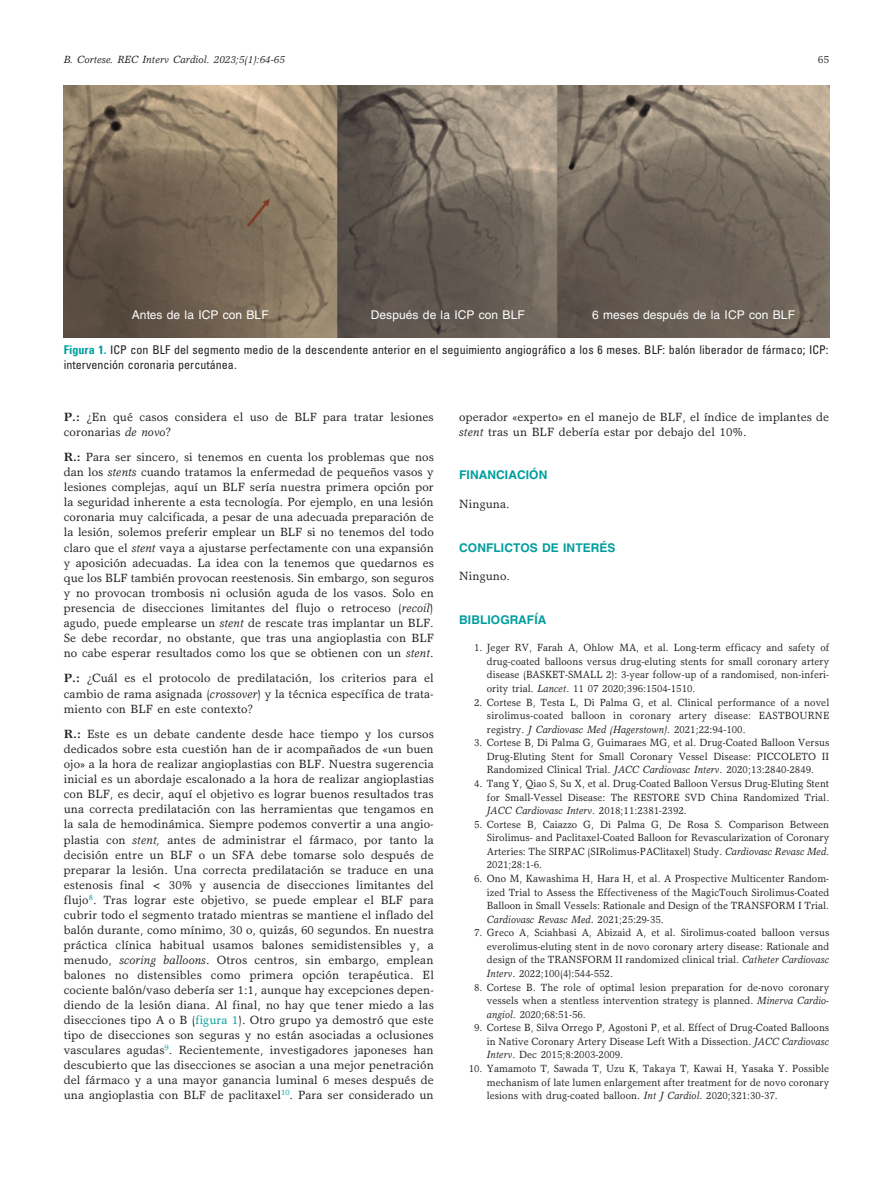
<style>
.page{position:relative;width:893px;height:1191px;background:#fff}
.page>*{position:absolute;margin:0;border:0;box-sizing:border-box;transform-origin:0 0}
.t1{font:12px/15px "Garth Graphic Std";letter-spacing:.005em;color:#231f20;text-align:justify}
.t2{font:condensed 12px/15px "Univers LT Std";letter-spacing:.005em;color:#231f20}
.t3{font:12px "Helvetica LT Std";letter-spacing:.005em;color:#fff}
.t4{font:700 12px "Helvetica LT Std";letter-spacing:.005em;color:#009d9d}
.t5{font:10.5px/13.5px "Garth Graphic Std";letter-spacing:.005em;color:#231f20;text-align:justify;scale:.95 1}
.t6{font:italic 10.5px "Garth Graphic Std";letter-spacing:.005em;color:#231f20}
.t7{font:10.5px "Garth Graphic Std";letter-spacing:.005em;color:#231f20}
.s1{font-weight:700;color:#009d9d}
.s2{font-weight:700}
.s3{font-style:italic}
.s4{color:#009d9d}
</style>
<div class="page">
<img style="left:64px;top:85px;width:765px;height:252px">
<p class="t6" style="left:64px;top:53px;width:223px">B. Cortese. REC Interv Cardiol. 2023;5(1):64-65</p>
<p class="t7" style="left:818px;top:53px;width:13px">65</p>
<p class="t3" style="left:132px;top:307px;width:138px">Antes de la ICP con BLF</p>
<p class="t3" style="left:371px;top:307px;width:155px">Después de la ICP con BLF</p>
<p class="t3" style="left:592px;top:307px;width:204px">6 meses después de la ICP con BLF</p>
<p class="t2" style="left:64px;top:342px;width:766px"><span class="s1">Figura 1.</span> ICP con BLF del segmento medio de la descendente anterior en el seguimiento angiográfico a los 6 meses. BLF: balón liberador de fármaco; ICP: intervención coronaria percutánea.</p>
<p class="t1" style="left:64px;top:409px;width:371px"><span class="s2">P.</span><span class="s2">:</span> ¿En qué casos considera el uso de BLF para tratar lesiones coronarias <span class="s3">de novo</span>?</p>
<p class="t1" style="left:64px;top:449px;width:372px"><span class="s2">R.:</span> Para ser sincero, si tenemos en cuenta los problemas que nos dan los <span class="s3">stents</span> cuando tratamos la enfermedad de pequeños vasos y lesiones complejas, aquí un BLF sería nuestra primera opción por la seguridad inherente a esta tecnología. Por ejemplo, en una lesión coronaria muy calcificada, a pesar de una adecuada preparación de la lesión, solemos preferir emplear un BLF si no tenemos del todo claro que el <span class="s3">stent</span> vaya a ajustarse perfectamente con una expansión y aposición adecuadas. La idea con la tenemos que quedarnos es que los BLF también provocan reestenosis. Sin embargo, son seguros y no provocan trombosis ni oclusión aguda de los vasos. Solo en presencia de disecciones limitantes del flujo o retroceso (<span class="s3">recoil</span>) agudo, puede emplearse un <span class="s3">stent</span> de rescate tras implantar un BLF.<br>Se debe recordar, no obstante, que tras una angioplastia con BLF no cabe esperar resultados como los que se obtienen con un <span class="s3">stent</span>.</p>
<p class="t1" style="left:64px;top:671px;width:371px"><span class="s2">P.</span><span class="s2">:</span> ¿Cuál es el protocolo de predilatación, los criterios para el cambio de rama asignada (<span class="s3">crossover</span>) y la técnica específica de trata&shy;miento con BLF en este contexto?</p>
<p class="t1" style="left:64px;top:726px;width:372px"><span class="s2">R.:</span> Este es un debate candente desde hace tiempo y los cursos dedicados sobre esta cuestión han de ir acompañados de «un buen ojo» a la hora de realizar angioplastias con BLF. Nuestra sugerencia inicial es un abordaje escalonado a la hora de realizar angioplastias con BLF, es decir, aquí el objetivo es lograr buenos resultados tras una correcta predilatación con las herramientas que tengamos en la sala de hemodinámica. Siempre podemos convertir a una angio&shy;plastia con <span class="s3">stent,</span> antes de administrar el fármaco, por tanto la decisión entre un BLF o un SFA debe tomarse solo después de preparar la lesión. Una correcta predilatación se traduce en una estenosis final &lt; 30% y ausencia de disecciones limitantes del flujo<sup>8</sup>. Tras lograr este objetivo, se puede emplear el BLF para cubrir todo el segmento tratado mientras se mantiene el inflado del balón durante, como mínimo, 30 o, quizás, 60 segundos. En nuestra práctica clínica habitual usamos balones semidistensibles y, a menudo, <span class="s3">scoring balloons</span>. Otros centros, sin embargo, emplean balones no distensibles como primera opción terapéutica. El cociente balón/vaso debería ser 1:1, aunque hay excepciones depen&shy;diendo de la lesión diana. Al final, no hay que tener miedo a las disecciones tipo A o B (<span class="s4">figura 1</span>). Otro grupo ya demostró que este tipo de disecciones son seguras y no están asociadas a oclusiones vasculares agudas<sup>9</sup>. Recientemente, investigadores japoneses han descubierto que las disecciones se asocian a una mejor penetración del fármaco y a una mayor ganancia luminal 6 meses después de una angioplastia con BLF de paclitaxel<sup>10</sup>. Para ser considerado un</p>
<p class="t1" style="left:459px;top:409px;width:371px">operador «experto» en el manejo de BLF, el índice de implantes de <span class="s3">stent</span> tras un BLF debería estar por debajo del 10%.</p>
<p class="t4" style="left:459px;top:468px;width:90px">FINANCIACIÓN</p>
<p class="t1" style="left:459px;top:496px;width:52px">Ninguna.</p>
<p class="t4" style="left:459px;top:540px;width:158px">CONFLICTOS DE INTERÉS</p>
<p class="t1" style="left:459px;top:568px;width:52px">Ninguno.</p>
<p class="t4" style="left:459px;top:612px;width:89px">BIBLIOGRAFÍA</p>
<p class="t5" style="left:487px;top:641px;width:362px;text-indent:-13px">1. Jeger RV, Farah A, Ohlow MA, et al. Long-term efficacy and safety of drug-coated balloons versus drug-eluting stents for small coronary artery disease (BASKET-SMALL 2): 3-year follow-up of a randomised, non-inferi&shy;ority trial. <span class="s3">Lancet</span>. 11 07 2020;396:1504-1510.</p>
<p class="t5" style="left:487px;top:695px;width:362px;text-indent:-13px">2. Cortese B, Testa L, Di Palma G, et al. Clinical performance of a novel sirolimus-coated balloon in coronary artery disease: EASTBOURNE registry. <span class="s3">J Cardiovasc Med (Hagerstown)</span>. 2021;22:94-100.</p>
<p class="t5" style="left:487px;top:736px;width:362px;text-indent:-13px">3. Cortese B, Di Palma G, Guimaraes MG, et al. Drug-Coated Balloon Versus Drug-Eluting Stent for Small Coronary Vessel Disease: PICCOLETO II Randomized Clinical Trial. <span class="s3">JACC Cardiovasc Interv</span>. 2020;13:2840-2849.</p>
<p class="t5" style="left:487px;top:776px;width:362px;text-indent:-13px">4. Tang Y, Qiao S, Su X, et al. Drug-Coated Balloon Versus Drug-Eluting Stent for Small-Vessel Disease: The RESTORE SVD China Randomized Trial.<br><span class="s3">JACC Cardiovasc Interv</span>. 2018;11:2381-2392.</p>
<p class="t5" style="left:487px;top:817px;width:362px;text-indent:-13px">5. Cortese B, Caiazzo G, Di Palma G, De Rosa S. Comparison Between Sirolimus- and Paclitaxel-Coated Balloon for Revascularization of Coronary Arteries: The SIRPAC (SIRolimus-PAClitaxel) Study. <span class="s3">Cardiovasc Revasc Med</span>.<br>2021;28:1-6.</p>
<p class="t5" style="left:487px;top:871px;width:362px;text-indent:-13px">6. Ono M, Kawashima H, Hara H, et al. A Prospective Multicenter Random&shy;ized Trial to Assess the Effectiveness of the MagicTouch Sirolimus-Coated Balloon in Small Vessels: Rationale and Design of the TRANSFORM I Trial.<br><span class="s3">Cardiovasc Revasc Med</span>. 2021;25:29-35.</p>
<p class="t5" style="left:487px;top:925px;width:362px;text-indent:-13px">7. Greco A, Sciahbasi A, Abizaid A, et al. Sirolimus-coated balloon versus everolimus-eluting stent in de novo coronary artery disease: Rationale and design of the TRANSFORM II randomized clinical trial. <span class="s3">Catheter Cardiovasc Interv</span>. 2022;100(4):544-552.</p>
<p class="t5" style="left:487px;top:980px;width:362px;text-indent:-13px">8. Cortese B. The role of optimal lesion preparation for de-novo coronary vessels when a stentless intervention strategy is planned. <span class="s3">Minerva Cardio&shy;angiol</span>. 2020;68:51-56.</p>
<p class="t5" style="left:487px;top:1020px;width:362px;text-indent:-13px">9. Cortese B, Silva Orrego P, Agostoni P, et al. Effect of Drug-Coated Balloons in Native Coronary Artery Disease Left With a Dissection. <span class="s3">JACC Cardiovasc Interv</span>. Dec 2015;8:2003-2009.</p>
<p class="t5" style="left:487px;top:1061px;width:362px;text-indent:-18px">10. Yamamoto T, Sawada T, Uzu K, Takaya T, Kawai H, Yasaka Y. Possible mechanism of late lumen enlargement after treatment for de novo coronary lesions with drug-coated balloon. <span class="s3">Int J Cardiol</span>. 2020;321:30-37.</p>
</div>
